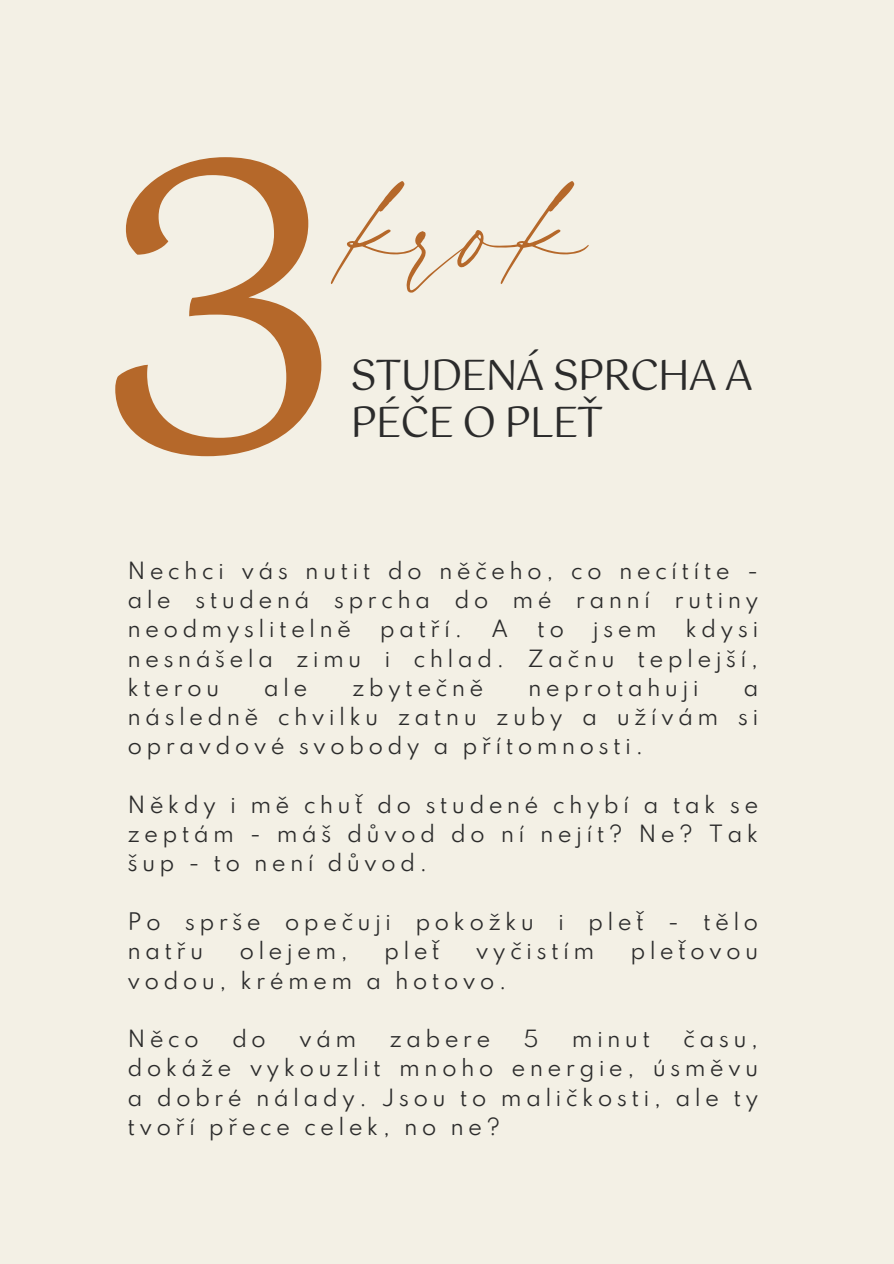
<style>
.page{position:relative;width:894px;height:1264px;background:#fff}
.page>*{position:absolute;margin:0;border:0;box-sizing:border-box;transform-origin:0 0}
.t1{font:407.7px "Gotu";color:#b5682a}
.t2{font:127.5px "Blackstone";color:#b5682a}
.t3{font:42px/47.2px "Gotu";letter-spacing:-.04em;color:#2b2b2b}
.t4{font:21px/29.2px "Spartan";letter-spacing:.2em;color:#2b2b2b;text-align:justify}
</style>
<div class="page">
<div style="left:0;top:0;width:893px;height:1263px;background:#f3f0e5"></div>
<p class="t1" style="left:88px;top:70px;width:264px">3</p>
<p class="t2" style="left:350px;top:118px;width:239px">krok</p>
<p class="t3" style="left:350px;top:352px;width:404px">STUDENÁ SPRCHA A<br>PÉČE O PLEŤ</p>
<p class="t4" style="left:127px;top:558px;width:632px">Nechci vás nutit do něčeho, co necítíte - ale studená sprcha do mé ranní rutiny neodmyslitelně</p>
<p class="t4" style="left:127px;top:616px;width:632px;text-indent:558px">kdysi nesnášela zimu i chlad. Začnu teplejší, kterou</p>
<p class="t4" style="left:380px;top:616px;width:84px">patří.</p>
<p class="t4" style="left:491px;top:616px;width:19px">A</p>
<p class="t4" style="left:537px;top:616px;width:28px">to</p>
<p class="t4" style="left:592px;top:616px;width:65px">jsem</p>
<p class="t4" style="left:264px;top:675px;width:45px">ale</p>
<p class="t4" style="left:352px;top:675px;width:133px">zbytečně</p>
<p class="t4" style="left:528px;top:675px;width:172px">neprotahuji</p>
<p class="t4" style="left:127px;top:675px;width:632px;text-indent:615px">a následně chvilku zatnu zuby a užívám si opravdové svobody a přítomnosti.</p>
<h1 class="t4" style="left:127px;top:792px;width:632px">Někdy i mě chuť do studené chybí a tak se zeptám - máš důvod do ní nejít? Ne? Tak šup - to není důvod.</h1>
<h2 class="t4" style="left:127px;top:909px;width:632px">Po sprše opečuji pokožku i pleť - tělo natřu</h2>
<h2 class="t4" style="left:239px;top:938px;width:110px">olejem,</h2>
<h2 class="t4" style="left:384px;top:938px;width:57px">pleť</h2>
<h2 class="t4" style="left:476px;top:938px;width:120px">vyčistím</h2>
<h2 class="t4" style="left:630px;top:938px;width:129px">pleťovou</h2>
<h2 class="t4" style="left:127px;top:967px;width:381px">vodou, krémem a hotovo.</h2>
<p class="t4" style="left:127px;top:1026px;width:73px">Něco</p>
<p class="t4" style="left:232px;top:1026px;width:36px">do</p>
<p class="t4" style="left:299px;top:1026px;width:59px">vám</p>
<p class="t4" style="left:389px;top:1026px;width:103px">zabere</p>
<p class="t4" style="left:523px;top:1026px;width:17px">5</p>
<p class="t4" style="left:571px;top:1026px;width:80px">minut</p>
<p class="t4" style="left:127px;top:1026px;width:632px;text-indent:555px">času, dokáže vykouzlit mnoho energie, úsměvu a dobré nálady. Jsou to maličkosti, ale ty tvoří přece celek, no ne?</p>
</div>
